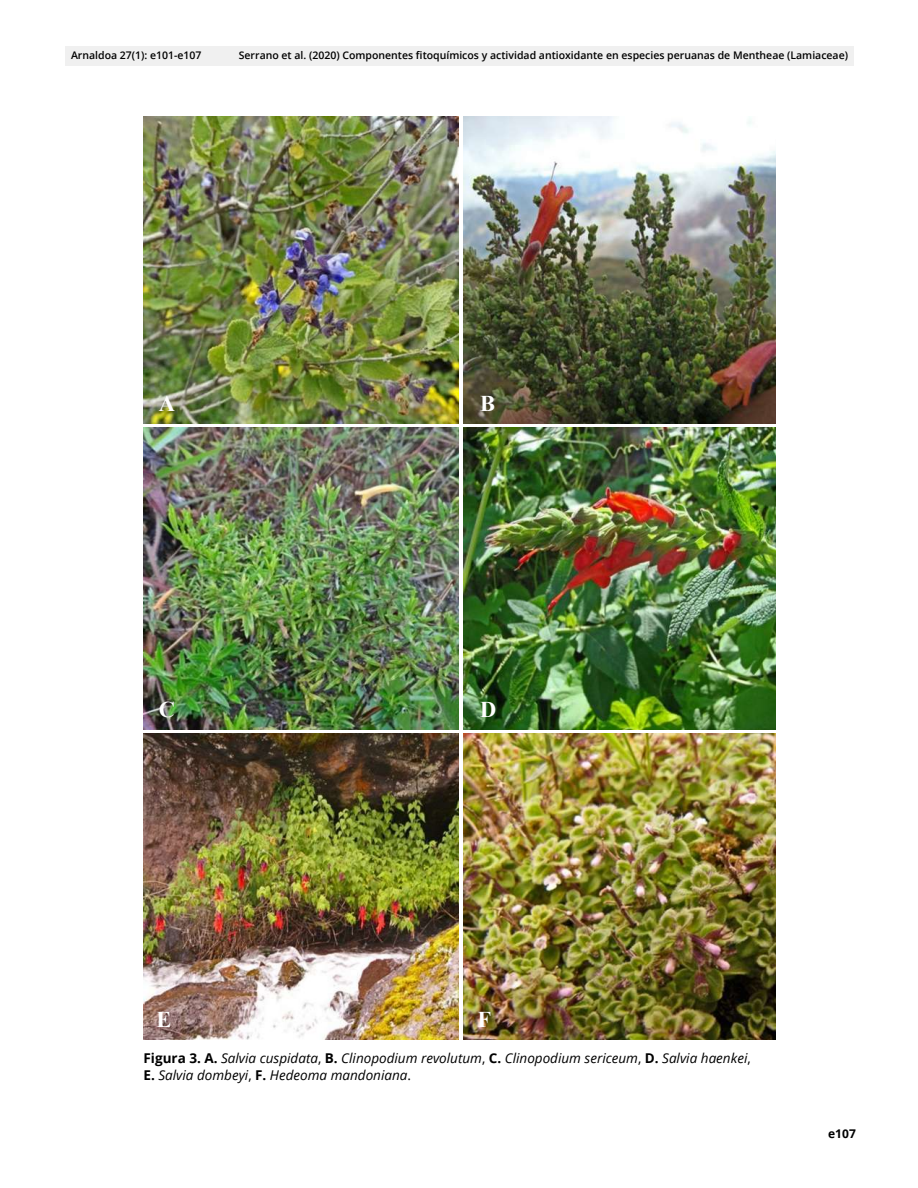
<style>
.page{position:relative;width:918px;height:1188px;background:#fff}
.page>*{position:absolute;margin:0;border:0;box-sizing:border-box;transform-origin:0 0}
.t1{font:700 22.5px "Times New Roman";color:#fff}
.t2{font:italic 13.5px/16.5px "Open Sans";color:#000}
.t3{font:700 12px "Open Sans";color:#000}
.t4{font:600 10.5px "Open Sans";color:#000}
.s1{font-weight:700;font-style:normal}
.s2{font-style:normal}
</style>
<div class="page">
<div style="left:65px;top:46px;width:788px;height:20px;background:#f0f0f0"></div>
<img style="left:463px;top:117px;width:312px;height:307px">
<img style="left:463px;top:427px;width:312px;height:302px">
<img style="left:463px;top:733px;width:312px;height:307px">
<img style="left:144px;top:733px;width:315px;height:307px">
<img style="left:144px;top:427px;width:315px;height:302px">
<img style="left:144px;top:117px;width:315px;height:307px">
<p class="t4" style="left:71px;top:48px;width:132px">Arnaldoa 27(1): e101-e107</p>
<p class="t4" style="left:239px;top:48px;width:611px">Serrano et al. (2020) Componentes fitoquímicos y actividad antioxidante en especies peruanas de Mentheae (Lamiaceae)</p>
<h1 class="t1" style="left:159px;top:387px;width:18px">A</h1>
<h1 class="t1" style="left:480px;top:387px;width:17px">B</h1>
<h1 class="t1" style="left:159px;top:693px;width:18px">C</h1>
<h1 class="t1" style="left:480px;top:693px;width:18px">D</h1>
<h1 class="t1" style="left:156px;top:1004px;width:17px">E</h1>
<h1 class="t1" style="left:478px;top:1004px;width:15px">F</h1>
<p class="t2" style="left:144px;top:1050px;width:609px"><span class="s1">Figura 3. A.</span> Salvia cuspidata<span class="s2">,</span> <span class="s1">B.</span> Clinopodium revolutum<span class="s2">,</span> <span class="s1">C.</span> Clinopodium sericeum<span class="s2">,</span> <span class="s1">D.</span> Salvia haenkei<span class="s2">,<br></span><span class="s1">E.</span> Salvia dombeyi<span class="s2">,</span> <span class="s1">F.</span> Hedeoma mandoniana<span class="s2">.</span></p>
<p class="t3" style="left:828px;top:1125px;width:29px">e107</p>
</div>
